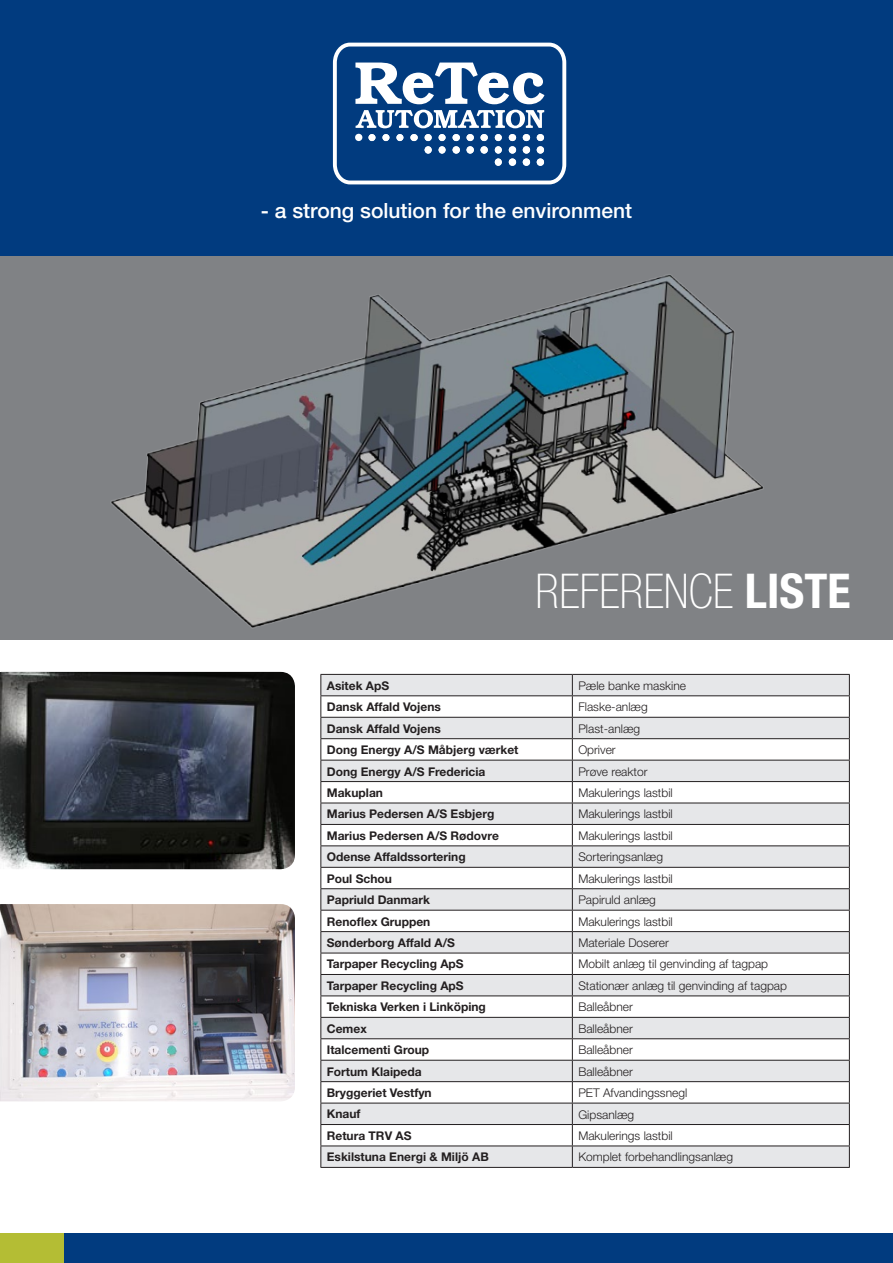
<style>
.page{position:relative;width:893px;height:1263px;background:#fff}
.page>*{position:absolute;margin:0;border:0;box-sizing:border-box;transform-origin:0 0}
.t1{font:100 condensed 48px "Helvetica Neue";color:#fff}
.t2{font:500 21px "Helvetica Neue";color:#fff}
.t3{font:700 12px "Helvetica Neue";color:#231f20}
.t4{font:300 12px "Helvetica Neue";color:#231f20}
.s1{font-weight:700}
</style>
<div class="page">
<div style="left:0;top:256px;width:893px;height:384px;background:#808285"></div>
<img style="left:110px;top:274px;width:654px;height:355px">
<img style="left:0;top:672px;width:295px;height:197px">
<img style="left:0;top:904px;width:295px;height:197px">
<svg style="left:320px;top:674px;width:530px;height:493px"></svg>
<hr style="left:320px;top:1167px;width:252px;height:1px;background:#231f20">
<hr style="left:572px;top:1167px;width:278px;height:1px;background:#231f20">
<div style="left:0;top:0;width:893px;height:256px;background:#013b7f"></div>
<svg style="left:332px;top:42px;width:235px;height:143px"></svg>
<div style="left:64px;top:1233px;width:829px;height:30px;background:#013b7f"></div>
<div style="left:0;top:1233px;width:64px;height:30px;background:#b4bd34"></div>
<h2 class="t2" style="left:261px;top:198px;width:373px">- a strong solution for the environment</h2>
<p class="t1" style="left:535px;top:564px;width:317px">REFERENCE <span class="s1">LISTE</span></p>
<p class="t3" style="left:327px;top:678px;width:64px">Asitek ApS</p>
<p class="t4" style="left:578px;top:678px;width:109px">Pæle banke maskine</p>
<p class="t3" style="left:327px;top:699px;width:116px">Dansk Affald Vojens</p>
<p class="t4" style="left:578px;top:700px;width:71px">Flaske-anlæg</p>
<p class="t3" style="left:327px;top:721px;width:116px">Dansk Affald Vojens</p>
<p class="t4" style="left:578px;top:721px;width:63px">Plast-anlæg</p>
<p class="t3" style="left:327px;top:742px;width:193px">Dong Energy A/S Måbjerg værket</p>
<p class="t4" style="left:578px;top:742px;width:39px">Opriver</p>
<p class="t3" style="left:327px;top:764px;width:160px">Dong Energy A/S Fredericia</p>
<p class="t4" style="left:578px;top:764px;width:71px">Prøve reaktor</p>
<p class="t3" style="left:327px;top:785px;width:58px">Makuplan</p>
<p class="t4" style="left:578px;top:785px;width:96px">Makulerings lastbil</p>
<p class="t3" style="left:327px;top:807px;width:169px">Marius Pedersen A/S Esbjerg</p>
<p class="t4" style="left:578px;top:807px;width:96px">Makulerings lastbil</p>
<p class="t3" style="left:327px;top:828px;width:174px">Marius Pedersen A/S Rødovre</p>
<p class="t4" style="left:578px;top:828px;width:96px">Makulerings lastbil</p>
<p class="t3" style="left:327px;top:849px;width:140px">Odense Affaldssortering</p>
<p class="t4" style="left:578px;top:850px;width:86px">Sorteringsanlæg</p>
<p class="t3" style="left:327px;top:871px;width:67px">Poul Schou</p>
<p class="t4" style="left:578px;top:871px;width:96px">Makulerings lastbil</p>
<p class="t3" style="left:327px;top:892px;width:105px">Papriuld Danmark</p>
<p class="t4" style="left:578px;top:892px;width:79px">Papiruld anlæg</p>
<p class="t3" style="left:327px;top:914px;width:105px">Renoflex Gruppen</p>
<p class="t4" style="left:578px;top:914px;width:96px">Makulerings lastbil</p>
<p class="t3" style="left:327px;top:935px;width:130px">Sønderborg Affald A/S</p>
<p class="t4" style="left:578px;top:935px;width:92px">Materiale Doserer</p>
<p class="t3" style="left:327px;top:957px;width:138px">Tarpaper Recycling ApS</p>
<p class="t4" style="left:578px;top:957px;width:191px">Mobilt anlæg til genvinding af tagpap</p>
<p class="t3" style="left:327px;top:978px;width:138px">Tarpaper Recycling ApS</p>
<p class="t4" style="left:578px;top:978px;width:210px">Stationær anlæg til genvinding af tagpap</p>
<p class="t3" style="left:327px;top:999px;width:161px">Tekniska Verken i Linköping</p>
<p class="t4" style="left:578px;top:1000px;width:56px">Balleåbner</p>
<p class="t3" style="left:327px;top:1021px;width:41px">Cemex</p>
<p class="t4" style="left:578px;top:1021px;width:56px">Balleåbner</p>
<p class="t3" style="left:327px;top:1042px;width:104px">Italcementi Group</p>
<p class="t4" style="left:578px;top:1042px;width:56px">Balleåbner</p>
<p class="t3" style="left:327px;top:1064px;width:96px">Fortum Klaipeda</p>
<p class="t4" style="left:578px;top:1064px;width:56px">Balleåbner</p>
<p class="t3" style="left:327px;top:1085px;width:106px">Bryggeriet Vestfyn</p>
<p class="t4" style="left:578px;top:1085px;width:110px">PET Afvandingssnegl</p>
<p class="t3" style="left:327px;top:1107px;width:35px">Knauf</p>
<p class="t4" style="left:578px;top:1107px;width:57px">Gipsanlæg</p>
<p class="t3" style="left:327px;top:1128px;width:86px">Retura TRV AS</p>
<p class="t4" style="left:578px;top:1128px;width:96px">Makulerings lastbil</p>
<p class="t3" style="left:327px;top:1149px;width:163px">Eskilstuna Energi &amp; Miljö AB</p>
<p class="t4" style="left:578px;top:1150px;width:156px">Komplet forbehandlingsanlæg</p>
</div>
